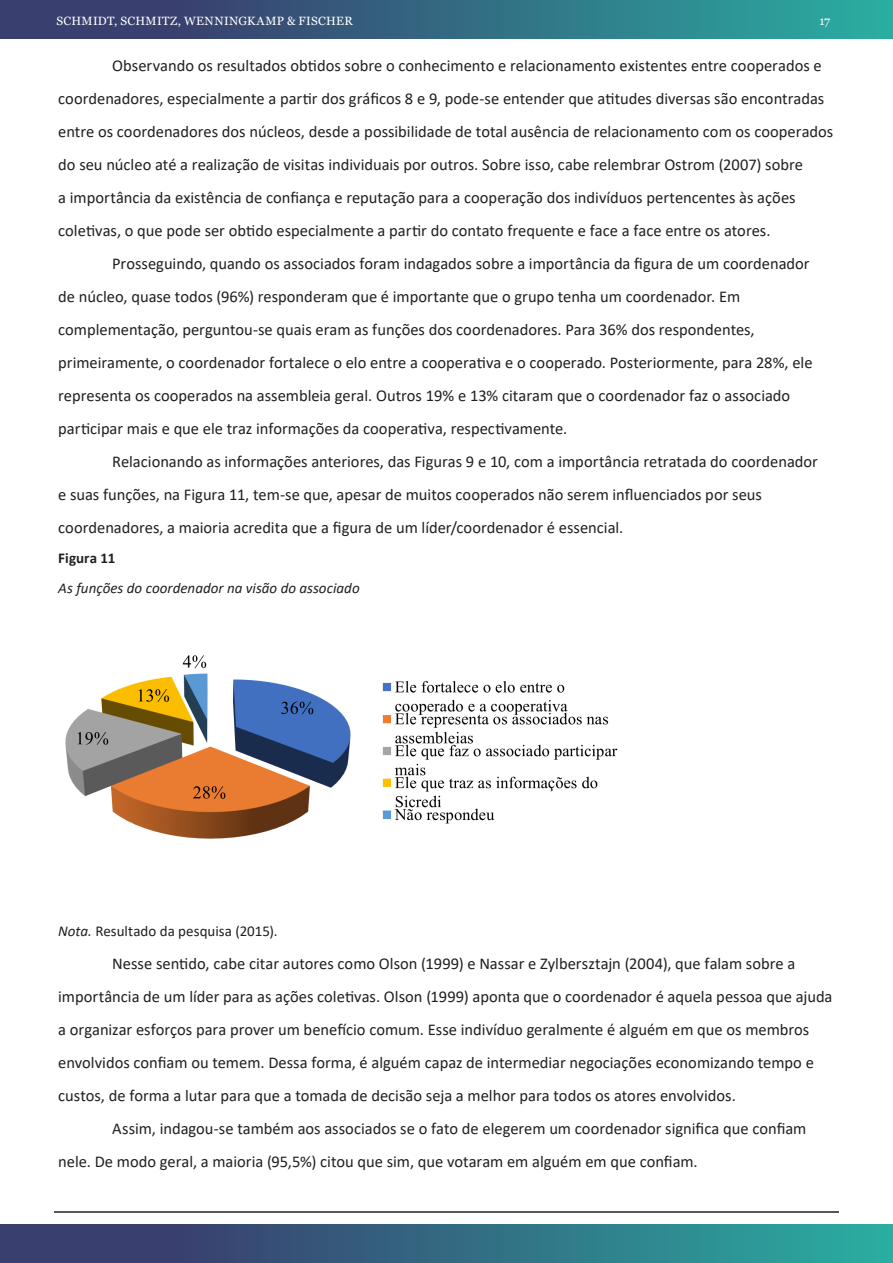
<style>
.page{position:relative;width:893px;height:1263px;background:#fff}
.page>*{position:absolute;margin:0;border:0;box-sizing:border-box;transform-origin:0 0}
.Paragrafo{font:16.5px/33px "Calibri";color:#231f20}
.Figura_Titulo{font:italic 15px "Calibri";letter-spacing:.005em;color:#231f20}
.Figura_Nota{font:15px "Calibri";color:#231f20}
.Figura_Numero{font:700 15px "Calibri";letter-spacing:.005em;color:#231f20}
.t1{font:12px "Georgia";letter-spacing:.025em;color:#fff}
.s1{font-style:italic}
</style>
<div class="page">
<div style="left:0;top:0;width:893px;height:38px;background:linear-gradient(to right,#3b2e66,#2baaa0)"></div>
<div style="left:0;top:1225px;width:893px;height:38px;background:linear-gradient(to right,#3b2e66,#2baaa0)"></div>
<hr style="left:54px;top:1211px;width:785px;height:2px;background:#231f20">
<img style="left:65px;top:655px;width:553px;height:184px">
<p class="t1" style="left:56px;top:13px;width:298px">SCHMIDT, SCHMITZ, WENNINGKAMP &amp; FISCHER</p>
<p class="t1" style="left:819px;top:13px;width:12px">17</p>
<p class="Paragrafo" style="left:58px;top:48px;width:777px;text-indent:54px">Observando os resultados obtidos sobre o conhecimento e relacionamento existentes entre cooperados e coordenadores, especialmente a partir dos gráficos 8 e 9, pode-se entender que atitudes diversas são encontradas entre os coordenadores dos núcleos, desde a possibilidade de total ausência de relacionamento com os cooperados do seu núcleo até a realização de visitas individuais por outros. Sobre isso, cabe relembrar Ostrom (2007) sobre<br>a importância da existência de confiança e reputação para a cooperação dos indivíduos pertencentes às ações coletivas, o que pode ser obtido especialmente a partir do contato frequente e face a face entre os atores.</p>
<p class="Paragrafo" style="left:58px;top:246px;width:756px;text-indent:54px">Prosseguindo, quando os associados foram indagados sobre a importância da figura de um coordenador de núcleo, quase todos (96%) responderam que é importante que o grupo tenha um coordenador. Em complementação, perguntou-se quais eram as funções dos coordenadores. Para 36% dos respondentes, primeiramente, o coordenador fortalece o elo entre a cooperativa e o cooperado. Posteriormente, para 28%, ele representa os cooperados na assembleia geral. Outros 19% e 13% citaram que o coordenador faz o associado participar mais e que ele traz informações da cooperativa, respectivamente.</p>
<p class="Paragrafo" style="left:58px;top:444px;width:761px;text-indent:54px">Relacionando as informações anteriores, das Figuras 9 e 10, com a importância retratada do coordenador e suas funções, na Figura 11, tem-se que, apesar de muitos cooperados não serem influenciados por seus coordenadores, a maioria acredita que a figura de um líder/coordenador é essencial.</p>
<p class="Figura_Numero" style="left:58px;top:547px;width:59px">Figura 11</p>
<p class="Figura_Titulo" style="left:58px;top:577px;width:303px">As funções do coordenador na visão do associado</p>
<p class="Figura_Nota" style="left:58px;top:920px;width:221px"><span class="s1">Nota.</span> Resultado da pesquisa (2015).</p>
<p class="Paragrafo" style="left:58px;top:946px;width:776px;text-indent:54px">Nesse sentido, cabe citar autores como Olson (1999) e Nassar e Zylbersztajn (2004), que falam sobre a importância de um líder para as ações coletivas. Olson (1999) aponta que o coordenador é aquela pessoa que ajuda a organizar esforços para prover um benefício comum. Esse indivíduo geralmente é alguém em que os membros envolvidos confiam ou temem. Dessa forma, é alguém capaz de intermediar negociações economizando tempo e custos, de forma a lutar para que a tomada de decisão seja a melhor para todos os atores envolvidos.</p>
<p class="Paragrafo" style="left:58px;top:1111px;width:750px;text-indent:54px">Assim, indagou-se também aos associados se o fato de elegerem um coordenador significa que confiam nele. De modo geral, a maioria (95,5%) citou que sim, que votaram em alguém em que confiam.</p>
</div>
